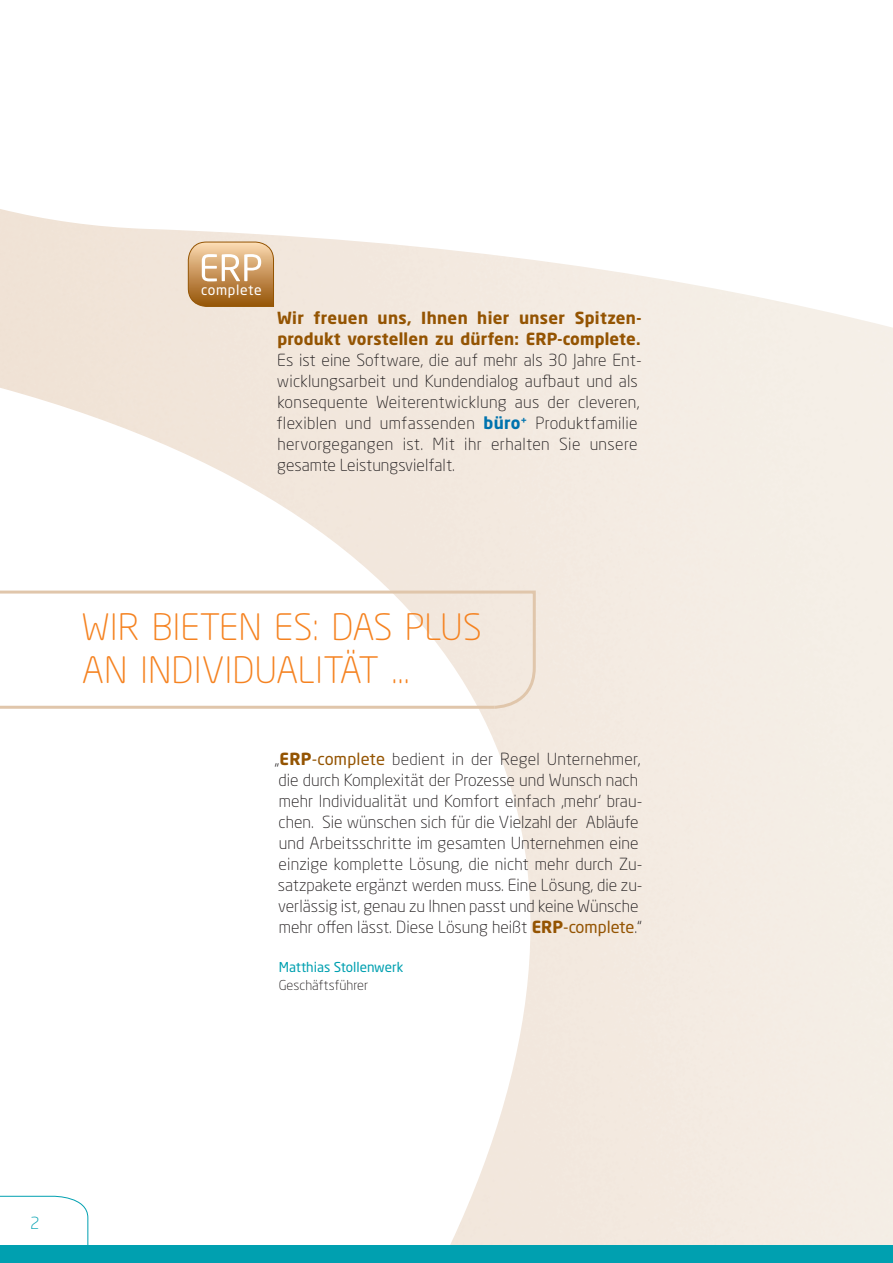
<style>
.page{position:relative;width:893px;height:1263px;background:#fff}
.page>*{position:absolute;margin:0;border:0;box-sizing:border-box;transform-origin:0 0}
.t1{font:300 36px/43.5px "Neo Sans Pro";color:#f58220}
.t2{font:300 16.5px/21px "Neo Sans Pro";letter-spacing:.005em;color:#231f20}
.t3{font:700 16.5px/21px "Neo Sans Pro";letter-spacing:.01em;color:#945402}
.t4{font:300 16.5px "Neo Sans Pro";color:#00a0b0}
.t5{font:13.95px "Neo Sans Pro";letter-spacing:.05em;color:#fff}
.t6{font:13.5px "Neo Sans Pro";color:#00a0b0}
.t7{font:300 13.5px "Neo Sans Pro";color:#231f20}
.s1{font-weight:700;color:#0073ae}
.s2{font-weight:700;color:#945402}
.s3{font-weight:400;color:#945402}
</style>
<div class="page">
<img style="left:0;top:209px;width:893px;height:1037px">
<div style="left:0;top:1246px;width:893px;height:17px;background:#00a0b0"></div>
<svg style="left:0;top:1195px;width:89px;height:51px"></svg>
<svg style="left:0;top:589px;width:537px;height:121px"></svg>
<svg style="left:188px;top:241px;width:86px;height:66px;background:#cb9e6a"></svg>
<p class="t5" style="left:201px;top:282px;width:62px">complete</p>
<p class="t3" style="left:277px;top:307px;width:366px">Wir freuen uns, Ihnen hier unser Spitzen&shy;produkt vorstellen zu dürfen: ERP-complete.</p>
<p class="t2" style="left:276px;top:349px;width:367px">Es ist eine Software, die auf mehr als 30 Jahre Ent&shy;wicklungsarbeit und Kundendialog aufbaut und als konsequente Weiterentwicklung aus der cleveren, flexiblen und umfassenden <span class="s1">büro</span><sup>+</sup> Produktfamilie hervorgegangen ist. Mit ihr erhalten Sie unsere gesamte Leistungsvielfalt.</p>
<h1 class="t1" style="left:81px;top:605px;width:402px">WIR BIETEN ES: DAS PLUS<br>AN INDIVIDUALITÄT …</h1>
<p class="t2" style="left:274px;top:749px;width:370px">„<span class="s2">ERP</span><span class="s3">-complete</span> bedient in der Regel Unternehmer, die durch Komplexität der Prozesse und Wunsch nach mehr Individualität und Komfort einfach ‚mehr’ brau&shy;chen. Sie wünschen sich für die Vielzahl der Abläufe und Arbeitsschritte im gesamten Unternehmen eine einzige komplette Lösung, die nicht mehr durch Zu&shy;satzpakete ergänzt werden muss. Eine Lösung, die zu&shy;verlässig ist, genau zu Ihnen passt und keine Wünsche mehr offen lässt. Diese Lösung heißt <span class="s2">ERP</span><span class="s3">-complete</span>.“</p>
<p class="t6" style="left:279px;top:959px;width:126px">Matthias Stollenwerk</p>
<p class="t7" style="left:279px;top:977px;width:91px">Geschäftsführer</p>
<p class="t4" style="left:30px;top:1213px;width:11px">2</p>
</div>
